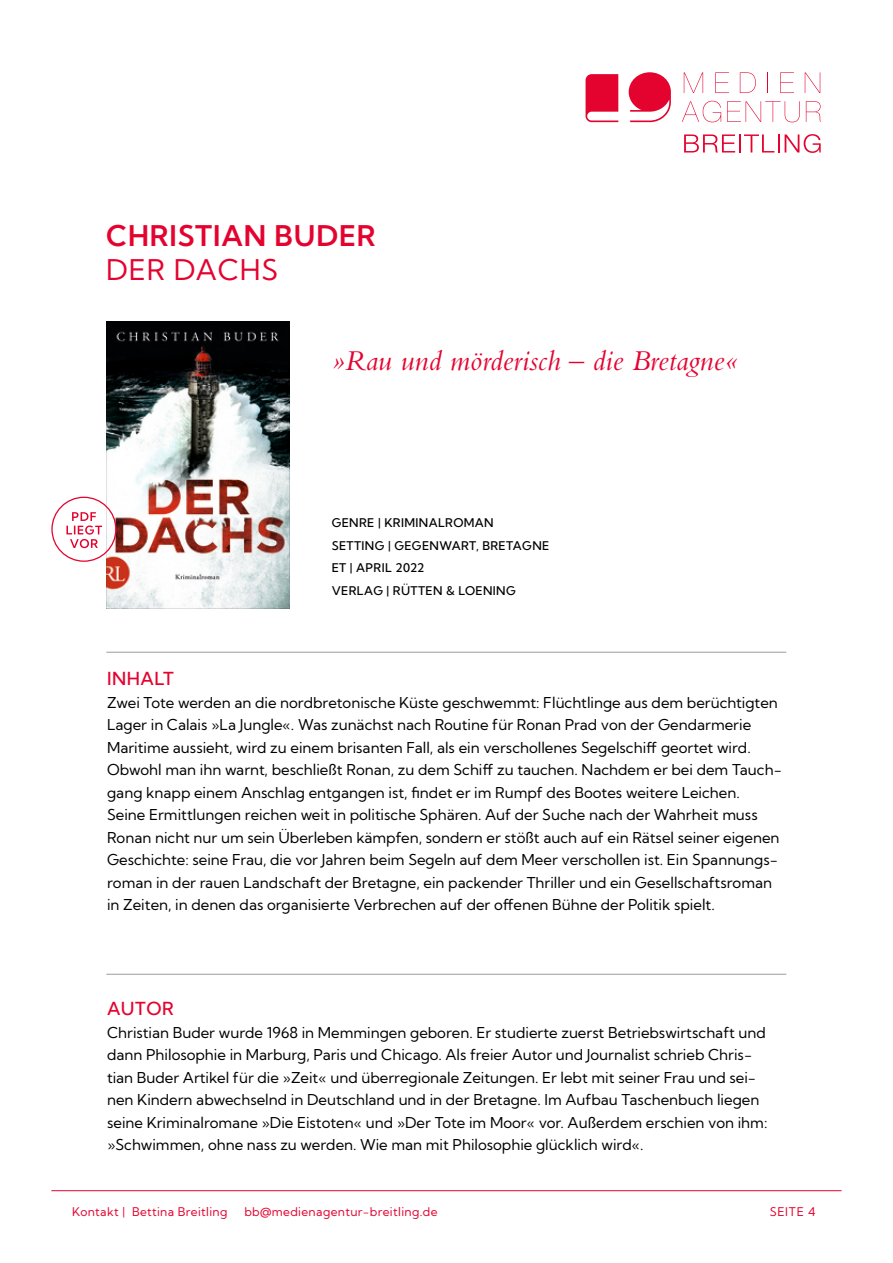
<style>
.page{position:relative;width:893px;height:1263px;background:#fff}
.page>*{position:absolute;margin:0;border:0;box-sizing:border-box;transform-origin:0 0}
.t1{font:italic 30px "Bembo Std";color:#e4032f}
.t2{font:600 28.5px "Kumbh Sans";letter-spacing:.03em;color:#e4032f}
.t3{font:28.5px "Kumbh Sans";letter-spacing:.03em;color:#e4032f}
.t4{font:500 18px "Kumbh Sans";letter-spacing:.03em;color:#e4032f}
.t5{font:15px/22.5px "Kumbh Sans";color:#000}
.t6{font:500 12px/22.5px "Kumbh Sans";letter-spacing:.03em;color:#000}
.t7{font:12px "Kumbh Sans";letter-spacing:.03em;color:#e4032f}
</style>
<div class="page">
<hr style="left:51px;top:1190px;width:791px;height:1px;background:#e4032f">
<hr style="left:106px;top:652px;width:680px;height:1px;background:#9d9d9c">
<hr style="left:106px;top:974px;width:680px;height:1px;background:#9d9d9c">
<svg style="left:586px;top:74px;width:32px;height:48px"></svg>
<svg style="left:629px;top:72px;width:42px;height:50px"></svg>
<svg style="left:684px;top:72px;width:19px;height:21px"></svg>
<svg style="left:715px;top:72px;width:14px;height:21px"></svg>
<svg style="left:740px;top:72px;width:16px;height:21px"></svg>
<svg style="left:767px;top:72px;width:1px;height:21px"></svg>
<svg style="left:780px;top:72px;width:14px;height:21px"></svg>
<svg style="left:805px;top:72px;width:15px;height:21px"></svg>
<svg style="left:682px;top:101px;width:39px;height:21px"></svg>
<svg style="left:727px;top:101px;width:73px;height:21px"></svg>
<svg style="left:806px;top:101px;width:15px;height:21px"></svg>
<svg style="left:684px;top:134px;width:95px;height:18px"></svg>
<svg style="left:785px;top:134px;width:36px;height:19px"></svg>
<img style="left:106px;top:321px;width:183px;height:287px">
<div style="left:51px;top:497px;width:66px;height:65px;border:1px solid #e4032f;border-radius:50%"></div>
<svg style="left:66px;top:512px;width:36px;height:36px"></svg>
<h2 class="t2" style="left:106px;top:218px;width:271px">CHRISTIAN BUDER</h2>
<h2 class="t3" style="left:106px;top:252px;width:173px">DER DACHS</h2>
<h1 class="t1" style="left:332px;top:343px;width:407px">»Rau und mörderisch – die Bretagne«</h1>
<p class="t6" style="left:332px;top:511px;width:219px">GENRE | KRIMINALROMAN<br>SETTING | GEGENWART, BRETAGNE<br>ET | APRIL 2022<br>VERLAG | RÜTTEN &amp; LOENING</p>
<p class="t4" style="left:107px;top:668px;width:68px">INHALT</p>
<p class="t5" style="left:107px;top:691px;width:676px">Zwei Tote werden an die nordbretonische Küste geschwemmt: Flüchtlinge aus dem berüchtigten Lager in Calais »La Jungle«. Was zunächst nach Routine für Ronan Prad von der Gendarmerie Maritime aussieht, wird zu einem brisanten Fall, als ein verschollenes Segelschiff geortet wird.<br>Obwohl man ihn warnt, beschließt Ronan, zu dem Schiff zu tauchen. Nachdem er bei dem Tauch&shy;gang knapp einem Anschlag entgangen ist, findet er im Rumpf des Bootes weitere Leichen.<br>Seine Ermittlungen reichen weit in politische Sphären. Auf der Suche nach der Wahrheit muss Ronan nicht nur um sein Überleben kämpfen, sondern er stößt auch auf ein Rätsel seiner eigenen Geschichte: seine Frau, die vor Jahren beim Segeln auf dem Meer verschollen ist. Ein Spannungs&shy;roman in der rauen Landschaft der Bretagne, ein packender Thriller und ein Gesellschaftsroman in Zeiten, in denen das organisierte Verbrechen auf der offenen Bühne der Politik spielt.</p>
<p class="t4" style="left:107px;top:997px;width:68px">AUTOR</p>
<p class="t5" style="left:107px;top:1021px;width:662px">Christian Buder wurde 1968 in Memmingen geboren. Er studierte zuerst Betriebswirtschaft und dann Philosophie in Marburg, Paris und Chicago. Als freier Autor und Journalist schrieb Chris&shy;tian Buder Artikel für die »Zeit« und überregionale Zeitungen. Er lebt mit seiner Frau und sei&shy;nen Kindern abwechselnd in Deutschland und in der Bretagne. Im Aufbau Taschenbuch liegen seine Kriminalromane »Die Eistoten« und »Der Tote im Moor« vor. Außerdem erschien von ihm: »Schwimmen, ohne nass zu werden. Wie man mit Philosophie glücklich wird«.</p>
<p class="t7" style="left:72px;top:1204px;width:157px">Kontakt | Bettina Breitling</p>
<p class="t7" style="left:244px;top:1204px;width:195px">bb@medienagentur-breitling.de</p>
<p class="t7" style="left:770px;top:1204px;width:47px">SEITE 4</p>
</div>
